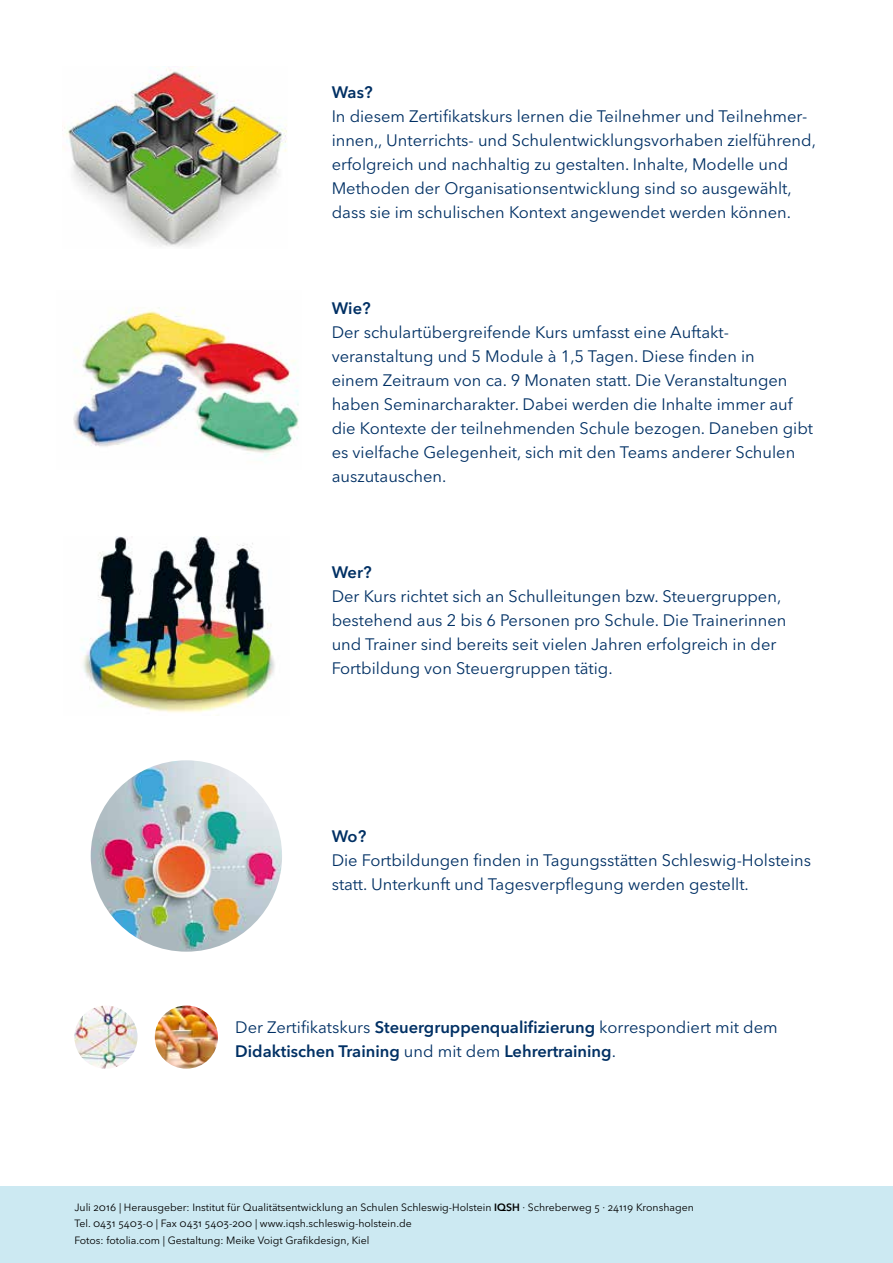
<style>
.page{position:relative;width:893px;height:1263px;background:#fff}
.page>*{position:absolute;margin:0;border:0;box-sizing:border-box;transform-origin:0 0}
.t1{font:16.5px/24px "Avenir Next LT Pro";color:#003064}
.t2{font:600 16.5px/24px "Avenir Next LT Pro";color:#003064}
.t3{font:10.5px/16.5px "Avenir Next LT Pro";color:#000}
.s1{font-weight:400}
.s2{font-weight:600}
</style>
<div class="page">
<div style="left:0;top:1186px;width:893px;height:77px;background:#cce9f2"></div>
<img style="left:62px;top:67px;width:225px;height:180px">
<img style="left:73px;top:307px;width:226px;height:150px">
<img style="left:81px;top:536px;width:194px;height:180px">
<img style="left:91px;top:760px;width:191px;height:192px;border-radius:96px">
<img style="left:74px;top:1005px;width:64px;height:64px;border-radius:31px">
<img style="left:155px;top:1005px;width:63px;height:64px;border-radius:32px">
<p class="t2" style="left:332px;top:80px;width:42px">Was?</p>
<p class="t1" style="left:332px;top:104px;width:486px">In diesem Zertifikatskurs lernen die Teilnehmer und Teilnehmer&shy;innen,, Unterrichts- und Schulentwicklungsvorhaben zielführend, erfolgreich und nachhaltig zu gestalten. Inhalte, Modelle und Methoden der Organisationsentwicklung sind so ausgewählt, dass sie im schulischen Kontext angewendet werden können.</p>
<p class="t2" style="left:332px;top:296px;width:41px">Wie?</p>
<p class="t1" style="left:332px;top:320px;width:483px">Der schulartübergreifende Kurs umfasst eine Auftakt&shy;veranstaltung und 5 Module à 1,5 Tagen. Diese finden in<br>einem Zeitraum von ca. 9 Monaten statt. Die Veranstaltungen haben Seminarcharakter. Dabei werden die Inhalte immer auf die Kontexte der teilnehmenden Schule bezogen. Daneben gibt es vielfache Gelegenheit, sich mit den Teams anderer Schulen auszutauschen.</p>
<p class="t2" style="left:332px;top:560px;width:42px">Wer?</p>
<p class="t1" style="left:332px;top:584px;width:456px">Der Kurs richtet sich an Schulleitungen bzw. Steuergruppen, bestehend aus 2 bis 6 Personen pro Schule. Die Trainerinnen und Trainer sind bereits seit vielen Jahren erfolgreich in der Fortbildung von Steuergruppen tätig.</p>
<p class="t2" style="left:332px;top:824px;width:36px">Wo?</p>
<p class="t1" style="left:332px;top:848px;width:481px">Die Fortbildungen finden in Tagungsstätten Schleswig-Holsteins statt. Unterkunft und Tagesverpflegung werden gestellt.</p>
<p class="t2" style="left:235px;top:1015px;width:544px"><span class="s1">Der Zertifikatskurs</span> Steuergruppenqualifizierung <span class="s1">korrespondiert mit dem<br></span>Didaktischen Training <span class="s1">und mit dem</span> Lehrertraining<span class="s1">.</span></p>
<p class="t3" style="left:74px;top:1199px;width:621px">Juli 2016 | Herausgeber: Institut für Qualitätsentwicklung an Schulen Schleswig-Holstein <span class="s2">IQSH</span> · Schreberweg 5 · 24119 Kronshagen<br>Tel. 0431 5403-0 | Fax 0431 5403-200 | www.iqsh.schleswig-holstein.de<br>Fotos: fotolia.com | Gestaltung: Meike Voigt Grafikdesign, Kiel</p>
</div>
